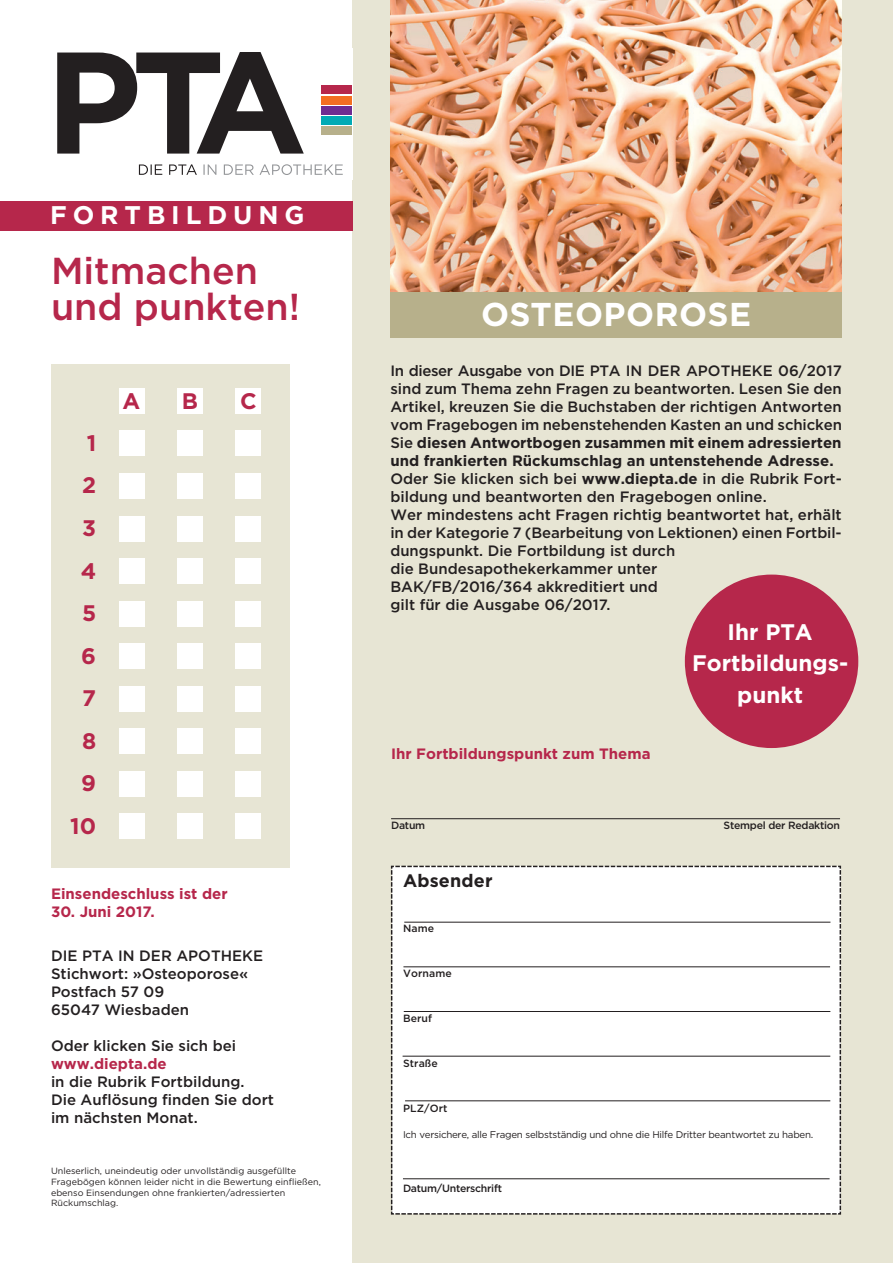
<style>
.page{position:relative;width:893px;height:1263px;background:#fff}
.page>*{position:absolute;margin:0;border:0;box-sizing:border-box;transform-origin:0 0}
.t1{font:500 37.5px/36px "Gotham";color:#b6274b}
.t2{font:700 33px "Gotham";letter-spacing:.015em;color:#fff}
.t3{font:700 25.5px "Gotham";letter-spacing:.23em;color:#fff}
.t4{font:700 22.5px/31.5px "Gotham";color:#fff;text-align:center}
.t5{font:700 22.5px/42.6px "Gotham";color:#b6274b;text-align:right}
.t6{font:700 18px "Gotham";letter-spacing:.01em;color:#231f20}
.t7{font:500 15px/18px "Gotham";color:#231f20}
.t8{font:700 15px "Gotham";color:#b6274b}
.t9{font:500 10.5px "Gotham";letter-spacing:-.025em;color:#231f20}
.t10{font:500 10.5px "Gotham";letter-spacing:.01em;color:#231f20}
.t11{font:9.75px "Gotham";letter-spacing:-.025em;color:#231f20}
.t12{font:9px/10.8px "Gotham";color:#231f20}
.s1{font-weight:700}
.s2{font-size:10.5px}
</style>
<div class="page">
<div style="left:352px;top:0;width:541px;height:1263px;background:#e7e5d4"></div>
<div style="left:390px;top:865px;width:452px;height:350px;background:#fff"></div>
<hr style="left:391px;top:818px;width:449px;height:1px;background:#231f20">
<div style="left:685px;top:575px;width:173px;height:173px;background:#b6274b;border-radius:50%"></div>
<hr style="left:404px;top:922px;width:426px;height:1px;background:#231f20">
<hr style="left:403px;top:966px;width:427px;height:1px;background:#231f20">
<hr style="left:404px;top:1011px;width:426px;height:1px;background:#231f20">
<hr style="left:403px;top:1056px;width:427px;height:1px;background:#231f20">
<hr style="left:405px;top:1100px;width:425px;height:1px;background:#231f20">
<hr style="left:403px;top:1178px;width:427px;height:1px;background:#231f20">
<div style="left:322px;top:86px;width:30px;height:8px;background:#b6274b"></div>
<div style="left:322px;top:96px;width:30px;height:8px;background:#f36e21"></div>
<div style="left:322px;top:106px;width:30px;height:9px;background:#6e2c91"></div>
<div style="left:322px;top:116px;width:30px;height:9px;background:#00aab5"></div>
<div style="left:322px;top:126px;width:30px;height:9px;background:#b7b08b"></div>
<svg style="left:203px;top:164px;width:140px;height:11px"></svg>
<svg style="left:139px;top:164px;width:58px;height:11px"></svg>
<svg style="left:57px;top:52px;width:247px;height:102px"></svg>
<div style="left:0;top:201px;width:352px;height:30px;background:#b6274b"></div>
<div style="left:51px;top:364px;width:238px;height:503px;background:#e7e5d4"></div>
<div style="left:119px;top:388px;width:26px;height:26px;background:#fff"></div>
<div style="left:177px;top:388px;width:26px;height:26px;background:#fff"></div>
<div style="left:235px;top:388px;width:26px;height:26px;background:#fff"></div>
<div style="left:119px;top:431px;width:26px;height:25px;background:#fff"></div>
<div style="left:177px;top:431px;width:26px;height:25px;background:#fff"></div>
<div style="left:235px;top:431px;width:26px;height:25px;background:#fff"></div>
<div style="left:119px;top:473px;width:26px;height:26px;background:#fff"></div>
<div style="left:177px;top:473px;width:26px;height:26px;background:#fff"></div>
<div style="left:235px;top:473px;width:26px;height:26px;background:#fff"></div>
<div style="left:119px;top:516px;width:26px;height:25px;background:#fff"></div>
<div style="left:177px;top:516px;width:26px;height:25px;background:#fff"></div>
<div style="left:235px;top:516px;width:26px;height:25px;background:#fff"></div>
<div style="left:119px;top:558px;width:26px;height:26px;background:#fff"></div>
<div style="left:177px;top:558px;width:26px;height:26px;background:#fff"></div>
<div style="left:235px;top:558px;width:26px;height:26px;background:#fff"></div>
<div style="left:119px;top:601px;width:26px;height:25px;background:#fff"></div>
<div style="left:177px;top:601px;width:26px;height:25px;background:#fff"></div>
<div style="left:235px;top:601px;width:26px;height:25px;background:#fff"></div>
<div style="left:119px;top:643px;width:26px;height:26px;background:#fff"></div>
<div style="left:177px;top:643px;width:26px;height:26px;background:#fff"></div>
<div style="left:235px;top:643px;width:26px;height:26px;background:#fff"></div>
<div style="left:119px;top:686px;width:26px;height:25px;background:#fff"></div>
<div style="left:177px;top:686px;width:26px;height:25px;background:#fff"></div>
<div style="left:235px;top:686px;width:26px;height:25px;background:#fff"></div>
<div style="left:119px;top:728px;width:26px;height:26px;background:#fff"></div>
<div style="left:177px;top:728px;width:26px;height:26px;background:#fff"></div>
<div style="left:235px;top:728px;width:26px;height:26px;background:#fff"></div>
<div style="left:119px;top:771px;width:26px;height:25px;background:#fff"></div>
<div style="left:177px;top:771px;width:26px;height:25px;background:#fff"></div>
<div style="left:235px;top:771px;width:26px;height:25px;background:#fff"></div>
<div style="left:119px;top:813px;width:26px;height:26px;background:#fff"></div>
<div style="left:177px;top:813px;width:26px;height:26px;background:#fff"></div>
<div style="left:235px;top:813px;width:26px;height:26px;background:#fff"></div>
<img style="left:390px;top:0;width:452px;height:292px">
<div style="left:390px;top:292px;width:452px;height:46px;background:#b7b08b"></div>
<h3 class="t3" style="left:50px;top:198px;width:256px">FORTBILDUNG</h3>
<h1 class="t1" style="left:51px;top:252px;width:251px">Mitmachen und punkten!</h1>
<h3 class="t5" style="left:70px;top:421px;width:27px">1<br>2<br>3<br>4<br>5<br>6<br>7<br>8<br>9<br>10</h3>
<h3 class="t5" style="left:123px;top:380px;width:19px">A</h3>
<h3 class="t5" style="left:182px;top:380px;width:18px">B</h3>
<h3 class="t5" style="left:240px;top:380px;width:18px">C</h3>
<p class="t8" style="left:51px;top:884px;width:178px">Einsendeschluss ist der</p>
<p class="t8" style="left:51px;top:902px;width:105px">30. Juni 2017.</p>
<p class="t7" style="left:51px;top:946px;width:214px">DIE PTA IN DER APOTHEKE<br>Stichwort: »Osteoporose«<br>Postfach 57 09<br>65047 Wiesbaden</p>
<p class="t7" style="left:51px;top:1036px;width:187px">Oder klicken Sie sich bei</p>
<p class="t8" style="left:51px;top:1053px;width:117px">www.diepta.de</p>
<p class="t7" style="left:51px;top:1072px;width:225px">in die Rubrik Fortbildung.<br>Die Auflösung finden Sie dort im nächsten Monat.</p>
<p class="t12" style="left:51px;top:1165px;width:271px">Unleserlich, uneindeutig oder unvollständig ausgefüllte Fragebögen können leider nicht in die Bewertung einfließen, ebenso Einsendungen ohne frankierten/adressierten Rückumschlag.</p>
<h2 class="t2" style="left:481px;top:293px;width:272px">OSTEOPOROSE</h2>
<p class="t7" style="left:390px;top:362px;width:453px">In dieser Ausgabe von DIE PTA IN DER APOTHEKE 06/2017 sind zum Thema zehn Fragen zu beantworten. Lesen Sie den Artikel, kreuzen Sie die Buchstaben der richtigen Antworten vom Fragebogen im nebenstehenden Kasten an und schicken Sie <span class="s1">diesen Antwortbogen zusammen mit einem adressierten und frankierten Rückumschlag an untenstehende Adresse.<br></span>Oder Sie klicken sich bei <span class="s1">www.diepta.de</span> in die Rubrik Fort&shy;bildung und beantworten den Fragebogen online.<br>Wer mindestens acht Fragen richtig beantwortet hat, erhält in der Kategorie 7 (Bearbeitung von Lektionen) einen Fortbil&shy;dungspunkt. Die Fortbildung ist durch<br>die Bundesapothekerkammer unter<br>BAK/FB/2016/364 akkreditiert und<br>gilt für die Ausgabe 06/2017.</p>
<p class="t8" style="left:391px;top:744px;width:261px">Ihr Fortbildungspunkt zum Thema</p>
<h3 class="t4" style="left:692px;top:616px;width:158px">Ihr PTA<br>Fortbildungs&shy;punkt</h3>
<p class="t9" style="left:391px;top:819px;width:36px">Datum</p>
<p class="t9" style="left:724px;top:819px;width:118px">Stempel der Redaktion</p>
<p class="t6" style="left:403px;top:869px;width:91px">Absender</p>
<p class="t9" style="left:403px;top:922px;width:33px">Name</p>
<p class="t10" style="left:403px;top:967px;width:50px">Vorname</p>
<p class="t9" style="left:403px;top:1012px;width:31px">Beruf</p>
<p class="t9" style="left:403px;top:1057px;width:36px">Straße</p>
<p class="t9" style="left:403px;top:1102px;width:46px">PLZ/Ort</p>
<p class="t11" style="left:403px;top:1128px;width:412px">Ich versichere, alle Fragen selbstständig und ohne die Hilfe Dritter beantwortet zu haben<span class="s2">.</span></p>
<p class="t9" style="left:403px;top:1181px;width:101px">Datum/Unterschrift</p>
</div>
